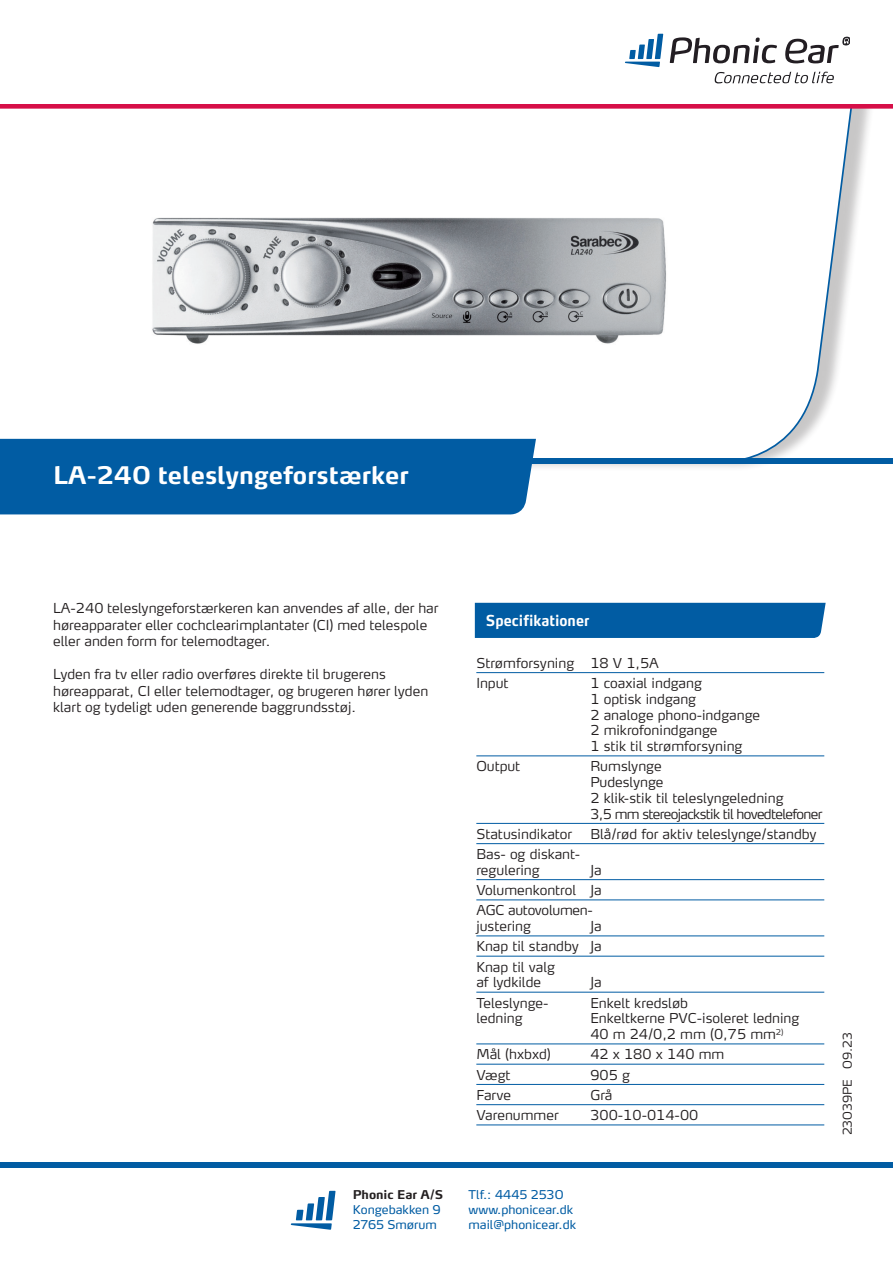
<style>
.page{position:relative;width:893px;height:1263px;background:#fff}
.page>*{position:absolute;margin:0;border:0;box-sizing:border-box;transform-origin:0 0}
.t1{font:700 24px "Max Pro";color:#fff}
.t2{font:700 15px "Max Pro";color:#fff;scale:.9 1}
.t3{font:300 13.5px/15.8px "Max Pro";color:#231f20}
.t4{font:300 13.5px/15.8px "Max Pro";letter-spacing:-.02em;color:#231f20}
.t5{font:12px/15px "Max Pro";color:#015ca3}
.t6{font:700 12px "Max Pro";color:#231f20}
.t7{font:300 12px "Max Pro";letter-spacing:.005em;color:#231f20}
</style>
<div class="page">
<div style="left:0;top:1162px;width:893px;height:6px;background:#015ca3"></div>
<svg style="left:291px;top:1191px;width:44px;height:39px"></svg>
<svg style="left:0;top:109px;width:893px;height:359px"></svg>
<div style="left:0;top:459px;width:893px;height:5px;background:#015ca3"></div>
<div style="left:0;top:439px;width:536px;height:76px;background:#015ca3"></div>
<svg style="left:0;top:104px;width:893px;height:5px;background:#d82055"></svg>
<svg style="left:625px;top:34px;width:38px;height:33px"></svg>
<svg style="left:670px;top:37px;width:107px;height:26px"></svg>
<svg style="left:714px;top:72px;width:120px;height:11px"></svg>
<svg style="left:785px;top:36px;width:65px;height:28px"></svg>
<hr style="left:476px;top:672px;width:348px;height:1px;background:#015ca3">
<hr style="left:476px;top:755px;width:348px;height:1px;background:#015ca3">
<hr style="left:476px;top:823px;width:348px;height:1px;background:#015ca3">
<hr style="left:476px;top:843px;width:348px;height:1px;background:#015ca3">
<hr style="left:476px;top:879px;width:348px;height:1px;background:#015ca3">
<hr style="left:476px;top:899px;width:348px;height:1px;background:#015ca3">
<hr style="left:476px;top:935px;width:348px;height:1px;background:#015ca3">
<hr style="left:476px;top:956px;width:348px;height:1px;background:#015ca3">
<hr style="left:476px;top:992px;width:348px;height:1px;background:#015ca3">
<hr style="left:476px;top:1043px;width:348px;height:1px;background:#015ca3">
<hr style="left:476px;top:1064px;width:348px;height:1px;background:#015ca3">
<hr style="left:476px;top:1084px;width:348px;height:1px;background:#015ca3">
<hr style="left:476px;top:1104px;width:348px;height:1px;background:#015ca3">
<hr style="left:476px;top:1124px;width:348px;height:1px;background:#015ca3">
<div style="left:475px;top:603px;width:351px;height:35px;background:#015ca3"></div>
<p class="t1" style="left:53px;top:455px;width:357px">LA-240 teleslyngeforstærker</p>
<p class="t3" style="left:53px;top:599px;width:387px;line-height:16.5px">LA-240 teleslyngeforstærkeren kan anvendes af alle, der har høreapparater eller cochclearimplantater (CI) med telespole eller anden form for telemodtager.</p>
<p class="t3" style="left:53px;top:665px;width:377px;line-height:16.5px">Lyden fra tv eller radio overføres direkte til brugerens høreapparat, CI eller telemodtager, og brugeren hører lyden klart og tydeligt uden generende baggrundsstøj.</p>
<p class="t6" style="left:353px;top:1184px;width:92px">Phonic Ear A/S</p>
<p class="t5" style="left:353px;top:1201px;width:89px">Kongebakken 9<br>2765 Smørum</p>
<p class="t2" style="left:486px;top:608px;width:116px">Specifikationer</p>
<p class="t3" style="left:476px;top:654px;width:184px">Strømforsyning 18 V 1,5A</p>
<p class="t3" style="left:476px;top:674px;width:34px">Input</p>
<p class="t3" style="left:590px;top:674px;width:171px">1 coaxial indgang<br>1 optisk indgang<br>2 analoge phono-indgange<br>2 mikrofonindgange<br>1 stik til strømforsyning</p>
<p class="t3" style="left:476px;top:757px;width:45px">Output</p>
<p class="t3" style="left:590px;top:757px;width:234px">Rumslynge<br>Pudeslynge<br>2 klik-stik til teleslyngeledning<br>3,5 mm stereojackstik til hovedtelefoner</p>
<p class="t3" style="left:476px;top:825px;width:97px">Statusindikator</p>
<p class="t3" style="left:590px;top:825px;width:228px">Blå/rød for aktiv teleslynge/standby</p>
<p class="t3" style="left:476px;top:845px;width:105px">Bas- og diskant&shy;regulering</p>
<p class="t3" style="left:590px;top:861px;width:13px">Ja</p>
<p class="t3" style="left:476px;top:881px;width:127px">Volumenkontrol Ja</p>
<p class="t4" style="left:476px;top:901px;width:118px">AGC autovolumen&shy;justering</p>
<p class="t3" style="left:590px;top:917px;width:13px">Ja</p>
<p class="t3" style="left:476px;top:937px;width:127px">Knap til standby Ja</p>
<p class="t3" style="left:476px;top:957px;width:80px">Knap til valg af lydkilde</p>
<p class="t3" style="left:590px;top:973px;width:13px">Ja</p>
<p class="t3" style="left:476px;top:993px;width:74px">Teleslynge-</p>
<p class="t3" style="left:590px;top:993px;width:99px">Enkelt kredsløb</p>
<p class="t3" style="left:476px;top:1009px;width:48px">ledning</p>
<p class="t3" style="left:590px;top:1009px;width:211px">Enkeltkerne PVC-isoleret ledning<br>40 m 24/0,2 mm (0,75 mm<sup>2)</sup></p>
<p class="t3" style="left:476px;top:1045px;width:76px">Mål (hxbxd)</p>
<p class="t3" style="left:590px;top:1045px;width:135px">42 x 180 x 140 mm</p>
<p class="t3" style="left:476px;top:1065px;width:36px">Vægt</p>
<p class="t3" style="left:590px;top:1065px;width:41px">905 g</p>
<p class="t3" style="left:476px;top:1086px;width:36px">Farve</p>
<p class="t3" style="left:590px;top:1086px;width:24px">Grå</p>
<p class="t3" style="left:476px;top:1106px;width:84px">Varenummer</p>
<p class="t3" style="left:590px;top:1106px;width:110px">300-10-014-00</p>
<p class="t7" style="left:838px;top:1135px;width:104px;rotate:-90deg">23039PE 09.23</p>
<p class="t5" style="left:469px;top:1186px;width:109px">Tlf.: 4445 2530 www.phonicear.dk mail@phonicear.dk</p>
</div>
